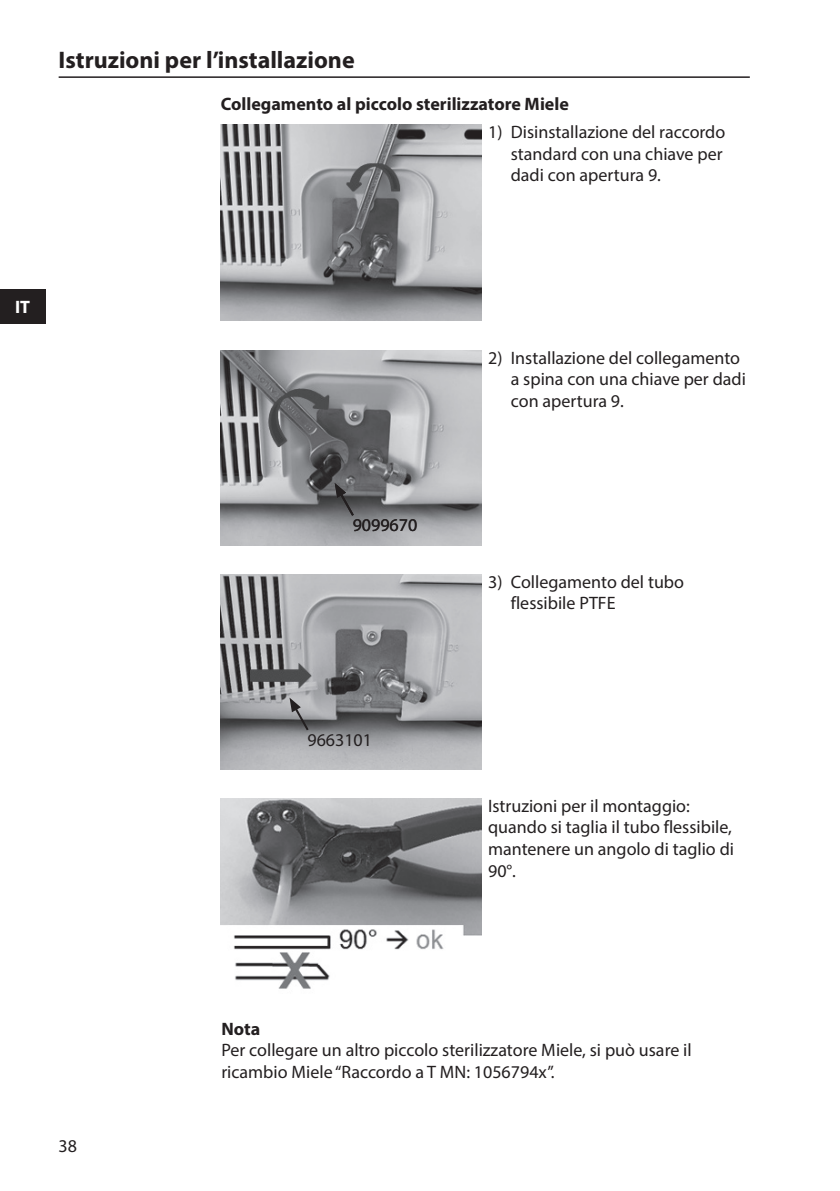
<style>
.page{position:relative;width:840px;height:1191px;background:#fff}
.page>*{position:absolute;margin:0;border:0;box-sizing:border-box;transform-origin:0 0}
.t1{font:700 24px "Myriad Pro";color:#231f20}
.t2{font:18px/21.6px "Myriad Pro";color:#231f20}
.t3{font:700 18px "Myriad Pro";color:#231f20}
.t4{font:700 18px "Myriad Pro";color:#fff}
</style>
<div class="page">
<hr style="left:59px;top:76px;width:690px;height:2px;background:#231f20">
<div style="left:0;top:289px;width:45px;height:34px;background:#231f20"></div>
<img style="left:220px;top:125px;width:261px;height:195px">
<img style="left:220px;top:574px;width:261px;height:196px">
<img style="left:220px;top:350px;width:261px;height:196px">
<img style="left:220px;top:798px;width:261px;height:191px">
<svg style="left:334px;top:483px;width:21px;height:35px"></svg>
<svg style="left:289px;top:697px;width:21px;height:35px"></svg>
<h1 class="t1" style="left:59px;top:44px;width:297px">Istruzioni per l’installazione</h1>
<p class="t3" style="left:220px;top:92px;width:349px">Collegamento al piccolo sterilizzatore Miele</p>
<p class="t2" style="left:510px;top:121px;width:216px;text-indent:-23px">1) Disinstallazione del raccordo standard con una chiave per dadi con apertura 9.</p>
<p class="t4" style="left:15px;top:295px;width:16px">IT</p>
<p class="t2" style="left:352px;top:514px;width:66px">9099670</p>
<p class="t2" style="left:510px;top:346px;width:236px;text-indent:-23px">2) Installazione del collegamento a spina con una chiave per dadi con apertura 9.</p>
<p class="t2" style="left:510px;top:570px;width:175px;text-indent:-23px">3) Collegamento del tubo flessibile PTFE</p>
<p class="t2" style="left:307px;top:728px;width:66px">9663101</p>
<p class="t2" style="left:488px;top:794px;width:247px">Istruzioni per il montaggio: quando si taglia il tubo flessibile, mantenere un angolo di taglio di<br>90°.</p>
<p class="t2" style="left:59px;top:1134px;width:20px">38</p>
<p class="t3" style="left:221px;top:1016px;width:40px">Nota</p>
<p class="t2" style="left:221px;top:1039px;width:471px">Per collegare un altro piccolo sterilizzatore Miele, si può usare il ricambio Miele “Raccordo a T MN: 1056794x”.</p>
</div>
